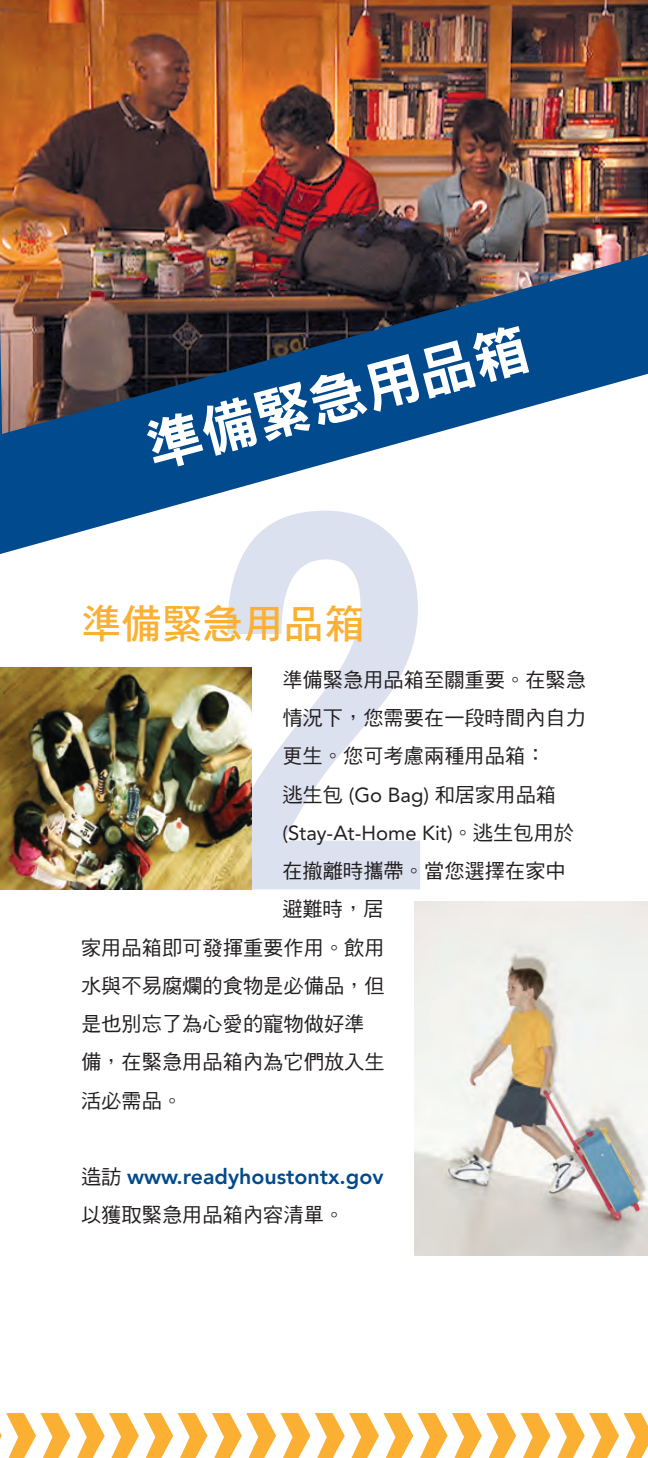
<style>
.page{position:relative;width:648px;height:1458px;background:#fff}
.page>*{position:absolute;margin:0;border:0;box-sizing:border-box;transform-origin:0 0}
.t1{font:56.25px "DF Hei Std W9";color:#fff}
.t2{font:40.5px "DF Hei Std W7";color:#fbb033}
.t3{font:800 21.38px "Avenir";color:#004a8d}
.t4{font:20.25px/38.2px "DF Hei Std W5";color:#231f20}
.t5{font:20.25px "Avenir";color:#231f20}
.s1{font-family:"Avenir"}
.s2{font-family:"DF Hei Std W5"}
.s3{font-family:"DF Hei Std W5";font-weight:400;font-size:20.25px;color:#231f20}
</style>
<div class="page">
<svg style="left:224px;top:554px;width:196px;height:335px;fill:#dce1ef"></svg>
<img style="left:414px;top:902px;width:234px;height:354px">
<img style="left:2px;top:0;width:645px;height:254px">
<svg style="left:0;top:0;width:2px;height:254px"></svg>
<svg style="left:0;top:1413px;width:648px;height:45px"></svg>
<svg style="left:647px;top:0;width:1px;height:254px"></svg>
<svg style="left:0;top:254px;width:648px;height:300px"></svg>
<img style="left:0;top:668px;width:252px;height:221px">
<h1 class="t1" style="left:140px;top:419px;width:395px;rotate:-15deg">準備緊急用品箱</h1>
<h2 class="t2" style="left:81px;top:602px;width:285px">準備緊急用品箱</h2>
<p class="t4" style="left:282px;top:660px;width:305px">準備緊急用品箱至關重要。在緊急情況下，您需要在一段時間內自力更生。您可考慮兩種用品箱：<br>逃生包 <span class="s1">(Go Bag)</span> 和居家用品箱</p>
<p class="t5" style="left:282px;top:821px;width:293px">(Stay-At-Home Kit)<span class="s2">。逃生包用於</span></p>
<p class="t4" style="left:282px;top:851px;width:285px">在撤離時攜帶。當您選擇在家中</p>
<p class="t4" style="left:282px;top:890px;width:103px">避難時，居</p>
<p class="t4" style="left:81px;top:928px;width:305px">家用品箱即可發揮重要作用。飲用</p>
<p class="t4" style="left:81px;top:966px;width:305px">水與不易腐爛的食物是必備品，但</p>
<p class="t4" style="left:81px;top:1004px;width:285px">是也別忘了為心愛的寵物做好準</p>
<p class="t4" style="left:81px;top:1043px;width:305px">備，在緊急用品箱內為它們放入生</p>
<p class="t4" style="left:81px;top:1081px;width:103px">活必需品。</p>
<p class="t3" style="left:81px;top:1164px;width:304px"><span class="s3">造訪</span> www.readyhoustontx.gov</p>
<p class="t4" style="left:81px;top:1196px;width:265px">以獲取緊急用品箱內容清單。</p>
</div>
